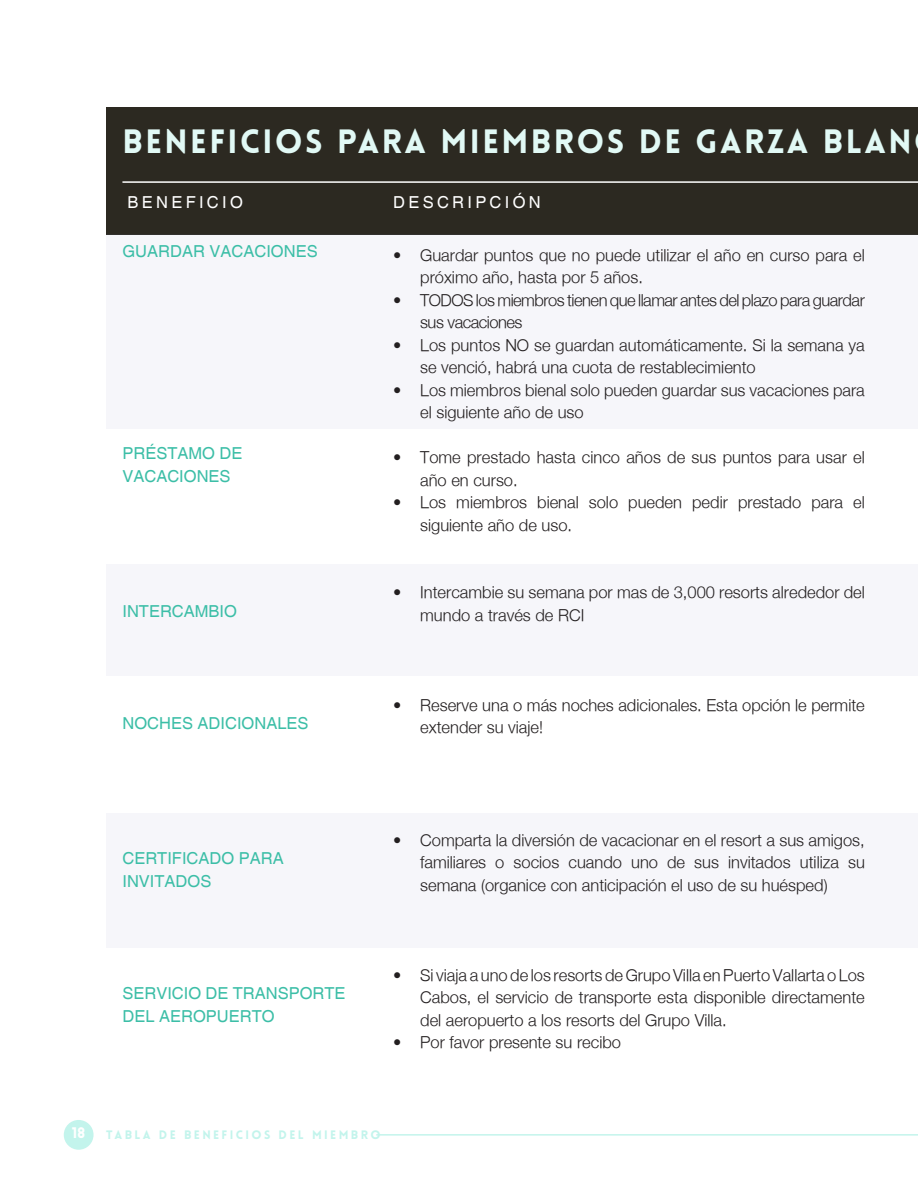
<style>
.page{position:relative;width:918px;height:1188px;background:#fff}
.page>*{position:absolute;margin:0;border:0;box-sizing:border-box;transform-origin:0 0}
.t1{font:900 33px "Lovelo";letter-spacing:.075em;color:#e1f9f5}
.t2{font:300 16.5px/22.5px "Helvetica Neue";color:#231f20}
.t3{font:16.5px/22.5px "Helvetica";color:#3cbea7}
.t4{font:300 16.5px/22.5px "Helvetica Neue";letter-spacing:-.03em;color:#231f20}
.t5{font:16.5px "Helvetica";letter-spacing:.2em;color:#fff}
.t6{font:900 15px "Lovelo";color:#fff}
.t7{font:900 12px "Lovelo";letter-spacing:.2em;color:#c3f4ec}
</style>
<div class="page">
<div style="left:64px;top:1120px;width:30px;height:30px;background:#c3f4ec;border-radius:50%"></div>
<hr style="left:376px;top:1134px;width:542px;height:2px;background:#c3f4ec">
<div style="left:106px;top:107px;width:812px;height:127px;background:#2c2921"></div>
<div style="left:106px;top:234px;width:812px;height:194px;background:#f6f6fa"></div>
<div style="left:106px;top:564px;width:812px;height:112px;background:#f6f6fa"></div>
<div style="left:106px;top:813px;width:812px;height:135px;background:#f6f6fa"></div>
<hr style="left:122px;top:181px;width:796px;height:2px;background:#fff">
<p class="t1" style="left:122px;top:121px;width:791px">BENEFICIOS PARA MIEMBROS DE GARZA BLAN</p>
<p class="t5" style="left:128px;top:193px;width:117px">BENEFICIO</p>
<p class="t5" style="left:393px;top:193px;width:149px">DESCRIPCIÓN</p>
<p class="t3" style="left:122px;top:240px;width:197px">GUARDAR VACACIONES</p>
<p class="t3" style="left:122px;top:443px;width:122px">PRÉSTAMO DE<br>VACACIONES</p>
<p class="t3" style="left:122px;top:600px;width:116px">INTERCAMBIO</p>
<p class="t3" style="left:122px;top:713px;width:188px">NOCHES ADICIONALES</p>
<p class="t2" style="left:420px;top:243px;width:446px;text-indent:-27px">• Guardar puntos que no puede utilizar el año en curso para el próximo año, hasta por 5 años.</p>
<p class="t4" style="left:420px;top:288px;width:446px;text-indent:-27px">• TODOS los miembros tienen que llamar antes del plazo para guardar sus vacaciones</p>
<p class="t2" style="left:420px;top:333px;width:446px;text-indent:-27px">• Los puntos NO se guardan automáticamente. Si la semana ya se venció, habrá una cuota de restablecimiento</p>
<p class="t2" style="left:420px;top:378px;width:446px;text-indent:-27px">• Los miembros bienal solo pueden guardar sus vacaciones para el siguiente año de uso</p>
<p class="t2" style="left:420px;top:446px;width:446px;text-indent:-27px">• Tome prestado hasta cinco años de sus puntos para usar el año en curso.</p>
<p class="t2" style="left:420px;top:491px;width:446px;text-indent:-27px">• Los miembros bienal solo pueden pedir prestado para el siguiente año de uso.</p>
<p class="t2" style="left:420px;top:581px;width:446px;text-indent:-27px">• Intercambie su semana por mas de 3,000 resorts alrededor del mundo a través de RCI</p>
<p class="t2" style="left:420px;top:693px;width:446px;text-indent:-27px">• Reserve una o más noches adicionales. Esta opción le permite extender su viaje!</p>
<p class="t3" style="left:122px;top:848px;width:163px">CERTIFICADO PARA<br>INVITADOS</p>
<p class="t3" style="left:122px;top:983px;width:225px">SERVICIO DE TRANSPORTE<br>DEL AEROPUERTO</p>
<p class="t2" style="left:420px;top:828px;width:446px;text-align:justify;text-indent:-27px">• Comparta la diversión de vacacionar en el resort a sus amigos, familiares o socios cuando uno de sus invitados utiliza su semana (organice con anticipación el uso de su huésped)</p>
<p class="t2" style="left:420px;top:963px;width:446px;text-align:justify;text-indent:-27px">• Si viaja a uno de los resorts de Grupo Villa en Puerto Vallarta o Los Cabos, el servicio de transporte esta disponible directamente del aeropuerto a los resorts del Grupo Villa.</p>
<p class="t2" style="left:393px;top:1031px;width:229px">• Por favor presente su recibo</p>
<p class="t6" style="left:72px;top:1123px;width:15px">18</p>
<p class="t7" style="left:106px;top:1127px;width:276px">TABLA DE BENEFICIOS DEL MIEMBRO</p>
</div>
